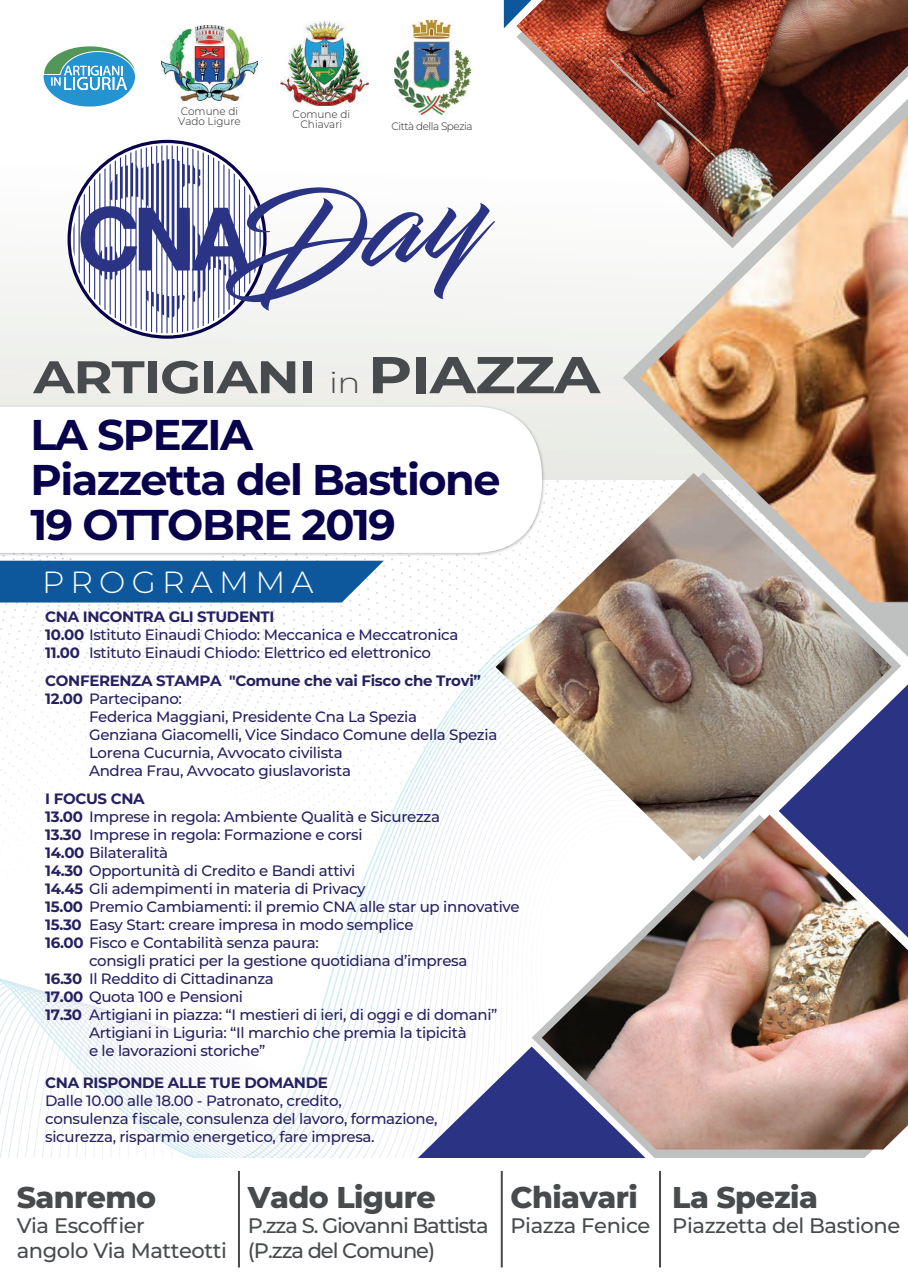
<style>
.page{position:relative;width:908px;height:1276px;background:#fff}
.page>*{position:absolute;margin:0;border:0;box-sizing:border-box;transform-origin:0 0}
.t1{font:700 45.6px "Montserrat";letter-spacing:-.02em;color:#484b4d;scale:1.17 1}
.t2{font:700 43px/45px "Montserrat";letter-spacing:-.035em;color:#08014c}
.t3{font:300 30.6px "Montserrat";letter-spacing:.2em;color:#fff}
.t4{font:800 30px "Montserrat";letter-spacing:-.02em;color:#484b4d}
.t5{font:500 21px/25.2px "Montserrat";letter-spacing:-.02em;color:#484b4d}
.t6{font:500 21px/25.2px "Montserrat";letter-spacing:-.05em;color:#484b4d}
.t7{font:500 15px/18px "Montserrat";letter-spacing:-.02em;color:#252161}
.t8{font:700 15px "Montserrat";letter-spacing:-.02em;color:#252161}
.t9{font:300 10.8px/10.1px "Montserrat";color:#231f20;scale:.96 1}
.t10{font:300 10.8px "Montserrat";letter-spacing:-.04em;color:#231f20;scale:.96 1}
.s1{font-weight:300;font-size:29.3px}
.s2{font-size:51.7px}
.s3{font-weight:700}
</style>
<div class="page">
<div style="left:0;top:0;width:907px;height:480px;background:#f6f7f5"></div>
<svg style="left:0;top:836px;width:525px;height:322px"></svg>
<img style="left:0;top:403px;width:546px;height:155px">
<div style="left:0;top:406px;width:542px;height:147px;background:#fff"></div>
<svg style="left:73px;top:145px;width:422px;height:188px"></svg>
<svg style="left:622px;top:362px;width:17px;height:110px;fill:#ebece7"></svg>
<img style="left:639px;top:248px;width:268px;height:276px">
<svg style="left:900px;top:524px;width:7px;height:290px;background:#69627f"></svg>
<svg style="left:239px;top:1046px;width:585px;height:112px"></svg>
<svg style="left:505px;top:472px;width:395px;height:342px;background:#7d6e7c"></svg>
<img style="left:495px;top:473px;width:396px;height:388px">
<svg style="left:721px;top:237px;width:186px;height:11px"></svg>
<img style="left:517px;top:0;width:390px;height:237px">
<div style="left:0;top:561px;width:383px;height:41px;background:#0d589c"></div>
<svg style="left:503px;top:0;width:45px;height:28px"></svg>
<img style="left:541px;top:814px;width:366px;height:335px">
<svg style="left:44px;top:46px;width:91px;height:60px"></svg>
<img style="left:394px;top:20px;width:76px;height:94px">
<img style="left:161px;top:25px;width:96px;height:76px">
<img style="left:281px;top:22px;width:87px;height:83px">
<hr style="left:238px;top:1171px;width:2px;height:96px;background:#484b4d">
<hr style="left:500px;top:1171px;width:2px;height:96px;background:#484b4d">
<hr style="left:658px;top:1171px;width:2px;height:96px;background:#484b4d">
<p class="t9" style="left:178px;top:105px;width:67px">Comune di<br>Vado Ligure</p>
<p class="t9" style="left:292px;top:109px;width:61px;text-align:center">Comune di<br>Chiavari</p>
<p class="t10" style="left:391px;top:118px;width:86px">Città della Spezia</p>
<h1 class="t1" style="left:33px;top:344px;width:485px">ARTIGIANI <span class="s1">in</span> <span class="s2">PIAZZA</span></h1>
<h2 class="t2" style="left:30px;top:410px;width:471px">LA SPEZIA<br>Piazzetta del Bastione<br>19 OTTOBRE 2019</h2>
<h3 class="t3" style="left:42px;top:561px;width:273px">PROGRAMMA</h3>
<p class="t7" style="left:45px;top:607px;width:414px"><span class="s3">CNA INCONTRA GLI STUDENTI<br>10.00</span> Istituto Einaudi Chiodo: Meccanica e Meccatronica<br><span class="s3">11.00</span> Istituto Einaudi Chiodo: Elettrico ed elettronico</p>
<p class="t8" style="left:45px;top:670px;width:437px">CONFERENZA STAMPA "Comune che vai Fisco che Trovi”</p>
<p class="t7" style="left:45px;top:689px;width:138px"><span class="s3">12.00</span> Partecipano:</p>
<p class="t7" style="left:89px;top:707px;width:329px">Federica Maggiani, Presidente Cna La Spezia</p>
<p class="t7" style="left:89px;top:725px;width:409px">Genziana Giacomelli, Vice Sindaco Comune della Spezia</p>
<p class="t7" style="left:89px;top:743px;width:255px">Lorena Cucurnia, Avvocato civilista</p>
<p class="t7" style="left:89px;top:761px;width:263px">Andrea Frau, Avvocato giuslavorista</p>
<p class="t8" style="left:45px;top:788px;width:101px">I FOCUS CNA</p>
<p class="t7" style="left:45px;top:807px;width:396px"><span class="s3">13.00</span> Imprese in regola: Ambiente Qualità e Sicurezza</p>
<p class="t7" style="left:45px;top:825px;width:319px"><span class="s3">13.30</span> Imprese in regola: Formazione e corsi</p>
<p class="t7" style="left:45px;top:843px;width:124px"><span class="s3">14.00</span> Bilateralità</p>
<p class="t7" style="left:45px;top:861px;width:311px"><span class="s3">14.30</span> Opportunità di Credito e Bandi attivi</p>
<p class="t7" style="left:45px;top:879px;width:322px"><span class="s3">14.45</span> Gli adempimenti in materia di Privacy</p>
<p class="t7" style="left:45px;top:897px;width:476px"><span class="s3">15.00</span> Premio Cambiamenti: il premio CNA alle star up innovative</p>
<p class="t7" style="left:45px;top:915px;width:370px"><span class="s3">15.30</span> Easy Start: creare impresa in modo semplice</p>
<p class="t7" style="left:45px;top:933px;width:275px"><span class="s3">16.00</span> Fisco e Contabilità senza paura:</p>
<p class="t7" style="left:89px;top:951px;width:379px">consigli pratici per la gestione quotidiana d’impresa</p>
<p class="t7" style="left:45px;top:969px;width:230px"><span class="s3">16.30</span> Il Reddito di Cittadinanza</p>
<p class="t7" style="left:45px;top:987px;width:199px"><span class="s3">17.00</span> Quota 100 e Pensioni</p>
<p class="t7" style="left:45px;top:1005px;width:453px"><span class="s3">17.30</span> Artigiani in piazza: “I mestieri di ieri, di oggi e di domani”</p>
<p class="t7" style="left:89px;top:1023px;width:379px">Artigiani in Liguria: “Il marchio che premia la tipicità</p>
<p class="t7" style="left:89px;top:1041px;width:178px">e le lavorazioni storiche”</p>
<p class="t8" style="left:45px;top:1072px;width:284px">CNA RISPONDE ALLE TUE DOMANDE</p>
<p class="t7" style="left:45px;top:1091px;width:394px">Dalle 10.00 alle 18.00 - Patronato, credito,<br>consulenza fiscale, consulenza del lavoro, formazione, sicurezza, risparmio energetico, fare impresa.</p>
<h3 class="t4" style="left:17px;top:1175px;width:141px">Sanremo</h3>
<h3 class="t5" style="left:17px;top:1212px;width:211px">Via Escoffier<br>angolo Via Matteotti</h3>
<h3 class="t4" style="left:248px;top:1175px;width:189px">Vado Ligure</h3>
<h3 class="t6" style="left:248px;top:1212px;width:242px">P.zza S. Giovanni Battista (P.zza del Comune)</h3>
<h3 class="t4" style="left:510px;top:1175px;width:129px">Chiavari</h3>
<h3 class="t5" style="left:510px;top:1212px;width:141px">Piazza Fenice</h3>
<h3 class="t4" style="left:672px;top:1175px;width:147px">La Spezia</h3>
<h3 class="t5" style="left:672px;top:1212px;width:229px">Piazzetta del Bastione</h3>
</div>
